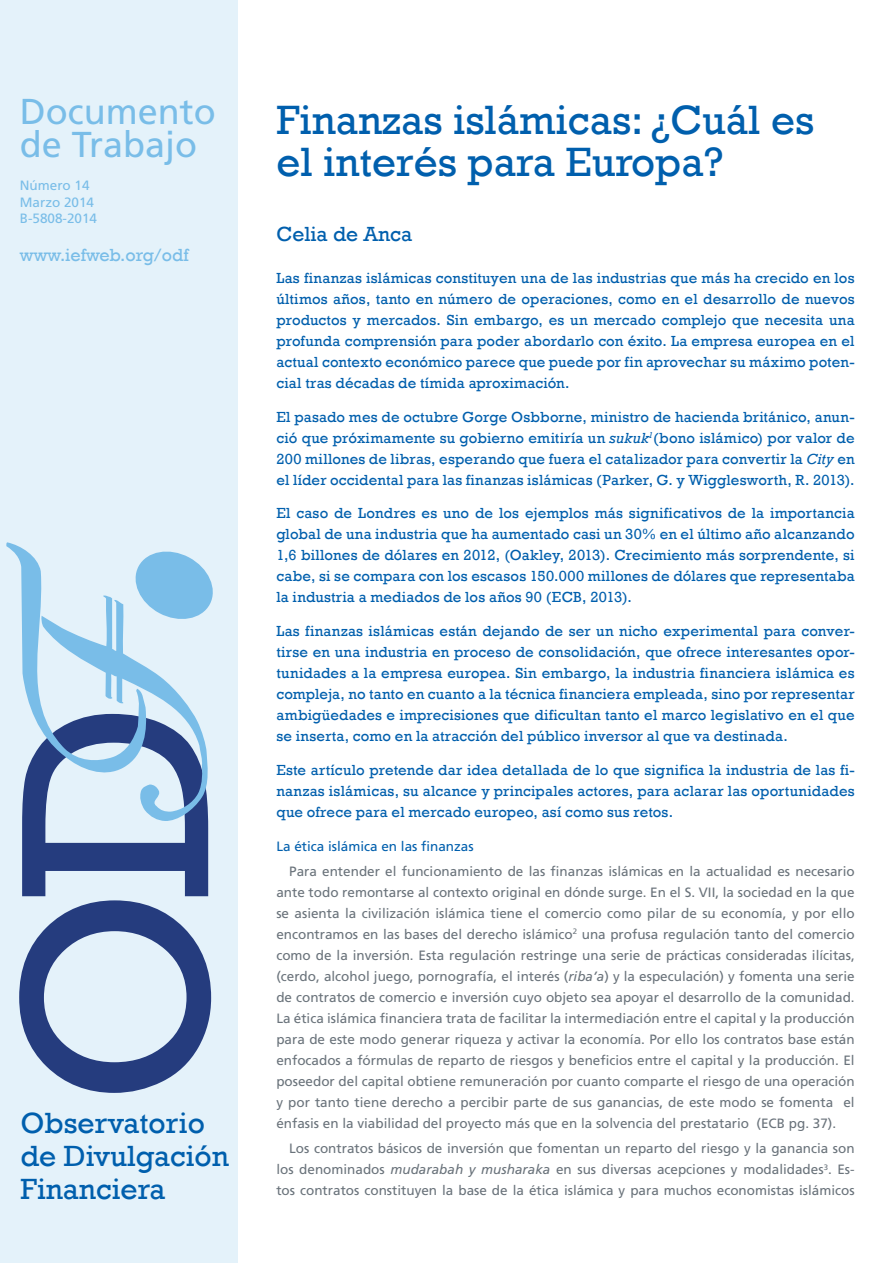
<style>
.page{position:relative;width:893px;height:1263px;background:#fff}
.page>*{position:absolute;margin:0;border:0;box-sizing:border-box;transform-origin:0 0}
.t1{font:42px/42px "Rockwell";color:#005fad}
.t2{font:36px/33px "Frutiger";color:#79bde8}
.t3{font:30px/33px "Rockwell";color:#005fad}
.t4{font:21px "Rockwell";color:#005fad}
.t5{font:18px "Rockwell";color:#79bde8}
.t6{font:15px/21px "Rockwell";letter-spacing:.01em;color:#005fad;text-align:justify}
.t7{font:13.5px/21px "Frutiger";color:#6a737b;text-align:justify}
.t8{font:13.5px/16.5px "Frutiger";color:#79bde8}
.t9{font:13.5px "Frutiger";color:#005fad}
.s1{font-style:italic}
</style>
<div class="page">
<div style="left:0;top:0;width:237px;height:1263px;background:#e4f2fa"></div>
<svg style="left:6px;top:542px;width:207px;height:551px"></svg>
<h2 class="t2" style="left:20px;top:95px;width:197px">Documento de Trabajo</h2>
<p class="t8" style="left:20px;top:177px;width:79px">Número 14<br>Marzo 2014<br>B-5808-2014</p>
<p class="t5" style="left:20px;top:245px;width:170px">www.iefweb.org/odf</p>
<h3 class="t3" style="left:20px;top:1107px;width:210px">Observatorio de Divulgación<br>Financiera</h3>
<h1 class="t1" style="left:276px;top:99px;width:539px">Finanzas islámicas: ¿Cuál es el interés para Europa?</h1>
<h3 class="t4" style="left:276px;top:222px;width:137px">Celia de Anca</h3>
<p class="t6" style="left:276px;top:267px;width:580px">Las finanzas islámicas constituyen una de las industrias que más ha crecido en los últimos años, tanto en número de operaciones, como en el desarrollo de nuevos productos y mercados. Sin embargo, es un mercado complejo que necesita una profunda comprensión para poder abordarlo con éxito. La empresa europea en el actual contexto económico parece que puede por fin aprovechar su máximo poten&shy;cial tras décadas de tímida aproximación.</p>
<p class="t6" style="left:276px;top:406px;width:580px">El pasado mes de octubre Gorge Osbborne, ministro de hacienda británico, anun&shy;ció que próximamente su gobierno emitiría un <span class="s1">sukuk</span><sup>1</sup>(bono islámico) por valor de 200 millones de libras, esperando que fuera el catalizador para convertir la <span class="s1">City</span> en el líder occidental para las finanzas islámicas (Parker, G. y Wigglesworth, R. 2013).</p>
<p class="t6" style="left:276px;top:503px;width:580px">El caso de Londres es uno de los ejemplos más significativos de la importancia global de una industria que ha aumentado casi un 30% en el último año alcanzando 1,6 billones de dólares en 2012, (Oakley, 2013). Crecimiento más sorprendente, si cabe, si se compara con los escasos 150.000 millones de dólares que representaba la industria a mediados de los años 90 (ECB, 2013).</p>
<p class="t6" style="left:276px;top:621px;width:580px">Las finanzas islámicas están dejando de ser un nicho experimental para conver&shy;tirse en una industria en proceso de consolidación, que ofrece interesantes opor&shy;tunidades a la empresa europea. Sin embargo, la industria financiera islámica es compleja, no tanto en cuanto a la técnica financiera empleada, sino por representar ambigüedades e imprecisiones que dificultan tanto el marco legislativo en el que se inserta, como en la atracción del público inversor al que va destinada.</p>
<p class="t6" style="left:276px;top:759px;width:580px">Este artículo pretende dar idea detallada de lo que significa la industria de las fi&shy;nanzas islámicas, su alcance y principales actores, para aclarar las oportunidades que ofrece para el mercado europeo, así como sus retos.</p>
<p class="t9" style="left:276px;top:838px;width:199px">La ética islámica en las finanzas</p>
<p class="t7" style="left:276px;top:861px;width:580px;text-indent:13px">Para entender el funcionamiento de las finanzas islámicas en la actualidad es necesario ante todo remontarse al contexto original en dónde surge. En el S. VII, la sociedad en la que se asienta la civilización islámica tiene el comercio como pilar de su economía, y por ello encontramos en las bases del derecho islámico<sup>2</sup> una profusa regulación tanto del comercio como de la inversión. Esta regulación restringe una serie de prácticas consideradas ilícitas, (cerdo, alcohol juego, pornografía, el interés (<span class="s1">riba’a</span>) y la especulación) y fomenta una serie de contratos de comercio e inversión cuyo objeto sea apoyar el desarrollo de la comunidad.<br>La ética islámica financiera trata de facilitar la intermediación entre el capital y la producción para de este modo generar riqueza y activar la economía. Por ello los contratos base están enfocados a fórmulas de reparto de riesgos y beneficios entre el capital y la producción. El poseedor del capital obtiene remuneración por cuanto comparte el riesgo de una operación y por tanto tiene derecho a percibir parte de sus ganancias, de este modo se fomenta el énfasis en la viabilidad del proyecto más que en la solvencia del prestatario (ECB pg. 37).</p>
<p class="t7" style="left:276px;top:1138px;width:580px;text-indent:13px">Los contratos básicos de inversión que fomentan un reparto del riesgo y la ganancia son los denominados <span class="s1">mudarabah y musharaka</span> en sus diversas acepciones y modalidades<sup>3</sup>. Es&shy;tos contratos constituyen la base de la ética islámica y para muchos economistas islámicos</p>
</div>
